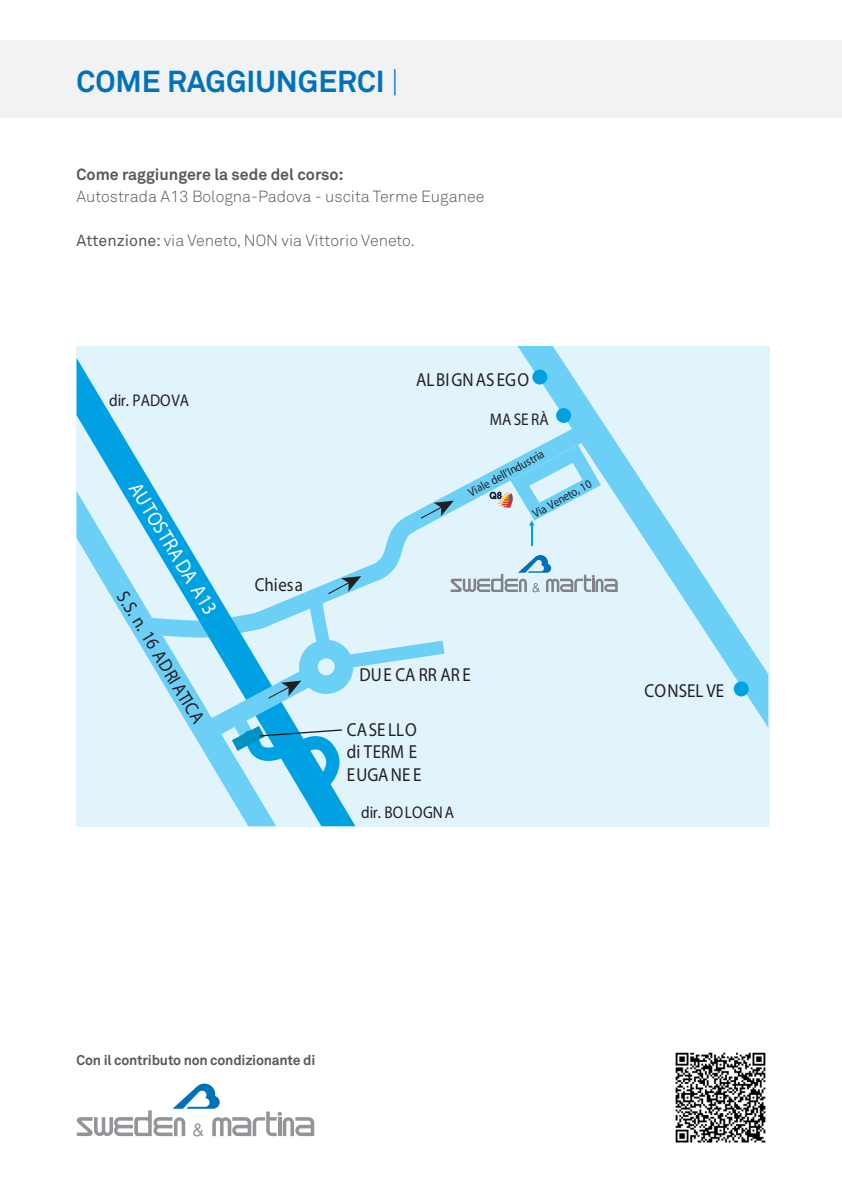
<style>
.page{position:relative;width:842px;height:1191px;background:#fff}
.page>*{position:absolute;margin:0;border:0;box-sizing:border-box;transform-origin:0 0}
.t1{font:700 30px "Akkurat Pro";color:#0072bc}
.t2{font:20.6px "Myriad Pro";color:#fff;scale:.9 1}
.t3{font:18.8px/22.6px "Myriad Pro";color:#231f20;scale:.9 1}
.t4{font:18.8px "Myriad Pro";letter-spacing:.035em;color:#231f20;scale:.9 1}
.t5{font:17px "Myriad Pro";color:#231f20;scale:.9 1}
.t6{font:16px "Akkurat Light Pro";color:#57585a}
.t7{font:700 16px "Akkurat Pro";color:#57585a}
.t8{font:700 14px "Akkurat Pro";letter-spacing:-.015em;color:#57585a}
.t9{font:12.2px "Myriad Pro";color:#231f20;scale:.9 1}
.s1{font-family:"Akkurat Light Pro";font-weight:400}
.s2{font-family:"Akkurat Pro"}
</style>
<div class="page">
<div style="left:0;top:40px;width:842px;height:78px;background:#f1f2f3"></div>
<div style="left:77px;top:346px;width:693px;height:480px;background:#e1f4fc"></div>
<svg style="left:355px;top:461px;width:155px;height:131px"></svg>
<svg style="left:77px;top:359px;width:278px;height:467px"></svg>
<svg style="left:77px;top:491px;width:199px;height:335px"></svg>
<svg style="left:518px;top:346px;width:250px;height:381px"></svg>
<svg style="left:203px;top:576px;width:241px;height:211px"></svg>
<svg style="left:421px;top:500px;width:33px;height:18px"></svg>
<div style="left:532px;top:369px;width:15px;height:15px;background:#00a1e3;border-radius:50%"></div>
<div style="left:556px;top:408px;width:15px;height:15px;background:#00a1e3;border-radius:50%"></div>
<div style="left:734px;top:681px;width:15px;height:15px;background:#00a1e3;border-radius:50%"></div>
<svg style="left:451px;top:555px;width:167px;height:37px"></svg>
<svg style="left:510px;top:445px;width:91px;height:101px"></svg>
<img style="left:490px;top:491px;width:23px;height:17px">
<svg style="left:77px;top:1083px;width:237px;height:54px"></svg>
<img style="left:675px;top:1052px;width:91px;height:91px">
<p class="t1" style="left:77px;top:62px;width:324px">COME RAGGIUNGERCI <span class="s1">|</span></p>
<p class="t7" style="left:77px;top:164px;width:269px">Come raggiungere la sede del corso:</p>
<p class="t6" style="left:77px;top:187px;width:409px">Autostrada A13 Bologna-Padova - uscita Terme Euganee</p>
<p class="t6" style="left:77px;top:231px;width:340px"><span class="s2">Attenzione:</span> via Veneto, NON via Vittorio Veneto.</p>
<p class="t5" style="left:109px;top:390px;width:91px">dir. PADOVA</p>
<p class="t2" style="left:145px;top:477px;width:169px;rotate:59deg">AUTOSTRADA A13</p>
<p class="t3" style="left:132px;top:586px;width:169px;rotate:59deg">S.S. n. 16 ADRIATICA</p>
<p class="t3" style="left:255px;top:572px;width:55px">Chiesa</p>
<p class="t4" style="left:416px;top:368px;width:127px">ALBIGNASEGO</p>
<p class="t5" style="left:490px;top:409px;width:67px">MASE RÀ</p>
<p class="t9" style="left:466px;top:486px;width:95px;rotate:-28deg">Viale dell’Industria</p>
<p class="t9" style="left:530px;top:508px;width:74px;rotate:-29deg">Via Veneto, 10</p>
<p class="t3" style="left:360px;top:662px;width:125px">DUE CA RR ARE</p>
<p class="t3" style="left:347px;top:717px;width:84px">CASE LLO di TERM E<br>EUGANE E</p>
<p class="t5" style="left:361px;top:801px;width:105px">dir. BOLOGNA</p>
<p class="t3" style="left:645px;top:678px;width:90px">CONSEL VE</p>
<p class="t8" style="left:77px;top:1051px;width:240px">Con il contributo non condizionante di</p>
</div>
